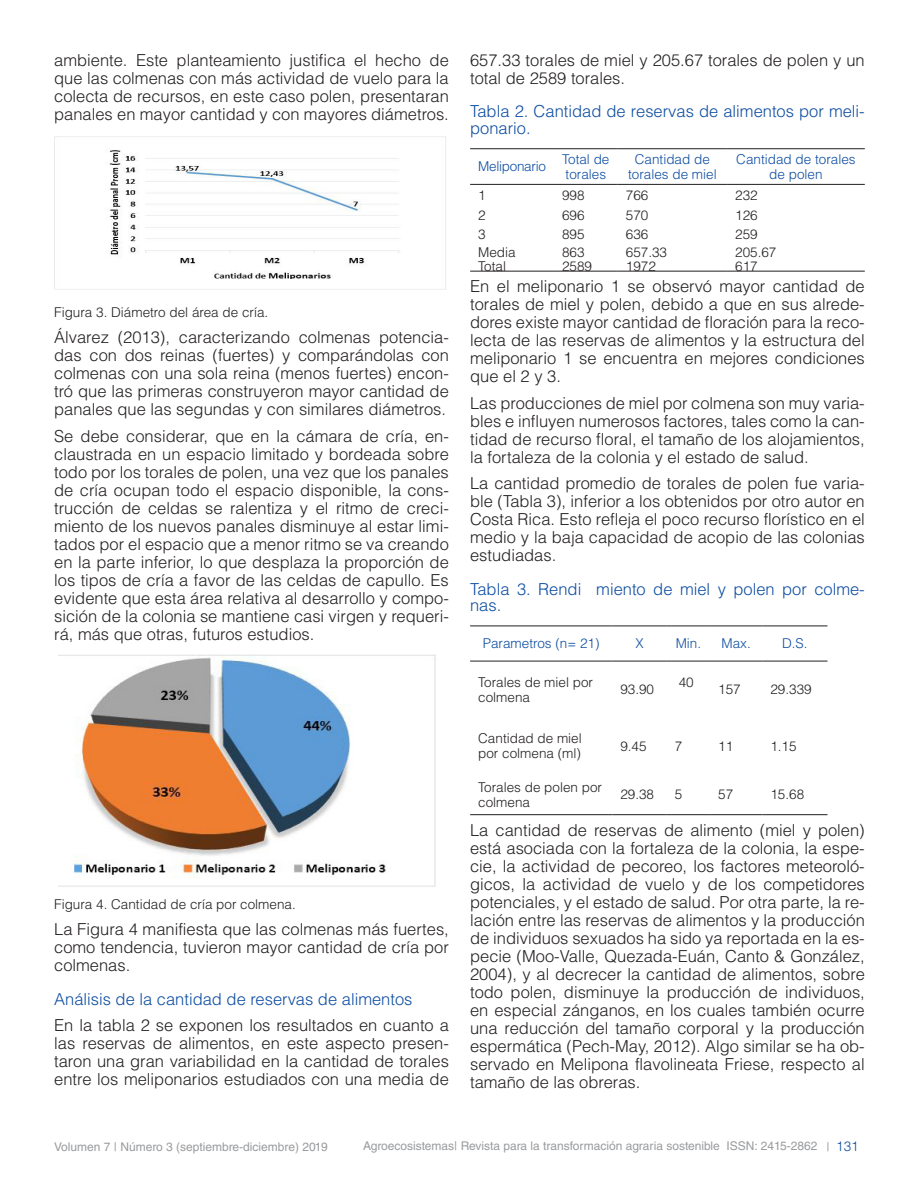
<style>
.page{position:relative;width:918px;height:1188px;background:#fff}
.page>*{position:absolute;margin:0;border:0;box-sizing:border-box;transform-origin:0 0}
.TEXTO{font:300 16.5px/18px "Helvetica LT Std";color:#231f20;text-align:justify}
.TITULOS_AZUL{font:300 16.5px/16.5px "Helvetica LT Std";color:#0d4da1}
.textos_tabla{font:300 13.5px/15px "Helvetica LT Std";color:#231f20}
.textos_tabla_-_Títul{font:300 13.5px/15px "Helvetica LT Std";color:#0d4da1;text-align:center}
.pie_de_foto{font:300 13.5px "Helvetica LT Std";color:#231f20}
.textos_tabla_-_Títul-2{font:300 13.5px "Helvetica LT Std";letter-spacing:-.02em;color:#0d4da1}
.t1{font:12px "Helvetica LT Std";color:#999b9e}
.s1{font-weight:300;font-size:13.5px;color:#0d4da1}
</style>
<div class="page">
<img style="left:54px;top:137px;width:392px;height:152px">
<img style="left:59px;top:654px;width:377px;height:233px">
<hr style="left:470px;top:271px;width:84px;height:1px;background:#231f20">
<hr style="left:554px;top:271px;width:64px;height:1px;background:#231f20">
<hr style="left:618px;top:271px;width:109px;height:1px;background:#231f20">
<hr style="left:727px;top:271px;width:138px;height:1px;background:#231f20">
<hr style="left:470px;top:148px;width:84px;height:1px;background:#231f20">
<hr style="left:554px;top:148px;width:64px;height:1px;background:#231f20">
<hr style="left:618px;top:148px;width:109px;height:1px;background:#231f20">
<hr style="left:727px;top:148px;width:138px;height:1px;background:#231f20">
<hr style="left:470px;top:184px;width:84px;height:1px;background:#231f20">
<hr style="left:554px;top:184px;width:64px;height:1px;background:#231f20">
<hr style="left:618px;top:184px;width:109px;height:1px;background:#231f20">
<hr style="left:727px;top:184px;width:138px;height:1px;background:#231f20">
<hr style="left:470px;top:814px;width:142px;height:1px;background:#231f20">
<hr style="left:612px;top:814px;width:55px;height:1px;background:#231f20">
<hr style="left:667px;top:814px;width:43px;height:1px;background:#231f20">
<hr style="left:710px;top:814px;width:52px;height:1px;background:#231f20">
<hr style="left:762px;top:814px;width:66px;height:1px;background:#231f20">
<hr style="left:470px;top:626px;width:142px;height:1px;background:#231f20">
<hr style="left:612px;top:626px;width:55px;height:1px;background:#231f20">
<hr style="left:667px;top:626px;width:43px;height:1px;background:#231f20">
<hr style="left:710px;top:626px;width:52px;height:1px;background:#231f20">
<hr style="left:762px;top:626px;width:66px;height:1px;background:#231f20">
<hr style="left:470px;top:661px;width:142px;height:1px;background:#231f20">
<hr style="left:612px;top:661px;width:55px;height:1px;background:#231f20">
<hr style="left:667px;top:661px;width:43px;height:1px;background:#231f20">
<hr style="left:710px;top:661px;width:52px;height:1px;background:#231f20">
<hr style="left:762px;top:661px;width:66px;height:1px;background:#231f20">
<p class="TEXTO" style="left:54px;top:51px;width:396px">ambiente. Este planteamiento justifica el hecho de que las colmenas con más actividad de vuelo para la colecta de recursos, en este caso polen, presentaran panales en mayor cantidad y con mayores diámetros.</p>
<p class="pie_de_foto" style="left:54px;top:304px;width:216px">Figura 3. Diámetro del área de cría.</p>
<p class="TEXTO" style="left:54px;top:328px;width:396px">Álvarez (2013), caracterizando colmenas potencia&shy;das con dos reinas (fuertes) y comparándolas con colmenas con una sola reina (menos fuertes) encon&shy;tró que las primeras construyeron mayor cantidad de panales que las segundas y con similares diámetros.</p>
<p class="TEXTO" style="left:54px;top:427px;width:396px">Se debe considerar, que en la cámara de cría, en&shy;claustrada en un espacio limitado y bordeada sobre todo por los torales de polen, una vez que los panales de cría ocupan todo el espacio disponible, la cons&shy;trucción de celdas se ralentiza y el ritmo de creci&shy;miento de los nuevos panales disminuye al estar limi&shy;tados por el espacio que a menor ritmo se va creando en la parte inferior, lo que desplaza la proporción de los tipos de cría a favor de las celdas de capullo. Es evidente que esta área relativa al desarrollo y compo&shy;sición de la colonia se mantiene casi virgen y requeri&shy;rá, más que otras, futuros estudios.</p>
<p class="pie_de_foto" style="left:54px;top:896px;width:243px">Figura 4. Cantidad de cría por colmena.</p>
<p class="TEXTO" style="left:54px;top:920px;width:396px">La Figura 4 manifiesta que las colmenas más fuertes, como tendencia, tuvieron mayor cantidad de cría por colmenas.</p>
<p class="TITULOS_AZUL" style="left:54px;top:991px;width:360px">Análisis de la cantidad de reservas de alimentos</p>
<p class="TEXTO" style="left:54px;top:1016px;width:396px">En la tabla 2 se exponen los resultados en cuanto a las reservas de alimentos, en este aspecto presen&shy;taron una gran variabilidad en la cantidad de torales entre los meliponarios estudiados con una media de</p>
<p class="TEXTO" style="left:470px;top:51px;width:396px">657.33 torales de miel y 205.67 torales de polen y un total de 2589 torales.</p>
<p class="TITULOS_AZUL" style="left:470px;top:103px;width:396px">Tabla 2. Cantidad de reservas de alimentos por meli&shy;ponario.</p>
<p class="textos_tabla_-_Títul-2" style="left:478px;top:158px;width:69px">Meliponario</p>
<p class="textos_tabla_-_Títul" style="left:562px;top:151px;width:49px;text-align:left">Total de torales</p>
<p class="textos_tabla_-_Títul" style="left:628px;top:151px;width:90px">Cantidad de torales de miel</p>
<p class="textos_tabla_-_Títul" style="left:736px;top:151px;width:121px">Cantidad de torales de polen</p>
<p class="textos_tabla" style="left:478px;top:188px;width:9px">1</p>
<p class="textos_tabla" style="left:562px;top:188px;width:24px">998</p>
<p class="textos_tabla" style="left:626px;top:188px;width:24px">766</p>
<p class="textos_tabla" style="left:735px;top:188px;width:24px">232</p>
<p class="textos_tabla" style="left:478px;top:207px;width:9px">2</p>
<p class="textos_tabla" style="left:562px;top:207px;width:24px">696</p>
<p class="textos_tabla" style="left:626px;top:207px;width:24px">570</p>
<p class="textos_tabla" style="left:735px;top:207px;width:24px">126</p>
<p class="textos_tabla" style="left:478px;top:226px;width:9px">3</p>
<p class="textos_tabla" style="left:562px;top:226px;width:24px">895</p>
<p class="textos_tabla" style="left:626px;top:226px;width:24px">636</p>
<p class="textos_tabla" style="left:735px;top:226px;width:24px">259</p>
<p class="textos_tabla" style="left:478px;top:245px;width:39px">Media</p>
<p class="textos_tabla" style="left:562px;top:245px;width:24px">863</p>
<p class="textos_tabla" style="left:626px;top:245px;width:43px">657.33</p>
<p class="textos_tabla" style="left:735px;top:245px;width:43px">205.67</p>
<p class="textos_tabla" style="left:478px;top:258px;width:29px">Total</p>
<p class="textos_tabla" style="left:562px;top:258px;width:32px">2589</p>
<p class="textos_tabla" style="left:626px;top:258px;width:32px">1972</p>
<p class="textos_tabla" style="left:735px;top:258px;width:24px">617</p>
<p class="TEXTO" style="left:470px;top:277px;width:396px">En el meliponario 1 se observó mayor cantidad de torales de miel y polen, debido a que en sus alrede&shy;dores existe mayor cantidad de floración para la reco&shy;lecta de las reservas de alimentos y la estructura del meliponario 1 se encuentra en mejores condiciones que el 2 y 3.</p>
<p class="TEXTO" style="left:470px;top:394px;width:396px">Las producciones de miel por colmena son muy varia&shy;bles e influyen numerosos factores, tales como la can&shy;tidad de recurso floral, el tamaño de los alojamientos, la fortaleza de la colonia y el estado de salud.</p>
<p class="TEXTO" style="left:470px;top:474px;width:396px">La cantidad promedio de torales de polen fue varia&shy;ble (Tabla 3), inferior a los obtenidos por otro autor en Costa Rica. Esto refleja el poco recurso florístico en el medio y la baja capacidad de acopio de las colonias estudiadas.</p>
<p class="TITULOS_AZUL" style="left:470px;top:580px;width:396px">Tabla 3. Rendi miento de miel y polen por colme&shy;nas.</p>
<p class="textos_tabla_-_Títul" style="left:483px;top:636px;width:118px">Parametros (n= 21)</p>
<p class="textos_tabla_-_Títul" style="left:635px;top:636px;width:10px">X</p>
<p class="textos_tabla_-_Títul" style="left:676px;top:636px;width:27px">Min.</p>
<p class="textos_tabla_-_Títul" style="left:722px;top:636px;width:31px">Max.</p>
<p class="textos_tabla_-_Títul" style="left:782px;top:636px;width:27px">D.S.</p>
<p class="textos_tabla" style="left:478px;top:675px;width:116px">Torales de miel por colmena</p>
<p class="textos_tabla" style="left:620px;top:682px;width:35px">93.90</p>
<p class="textos_tabla" style="left:679px;top:675px;width:17px">40</p>
<p class="textos_tabla" style="left:718px;top:682px;width:24px">157</p>
<p class="textos_tabla" style="left:770px;top:682px;width:43px">29.339</p>
<p class="textos_tabla" style="left:478px;top:731px;width:105px">Cantidad de miel por colmena (ml)</p>
<p class="textos_tabla" style="left:620px;top:738px;width:28px">9.45</p>
<p class="textos_tabla" style="left:675px;top:738px;width:9px">7</p>
<p class="textos_tabla" style="left:718px;top:738px;width:17px">11</p>
<p class="textos_tabla" style="left:770px;top:738px;width:28px">1.15</p>
<p class="textos_tabla" style="left:478px;top:779px;width:125px">Torales de polen por colmena</p>
<p class="textos_tabla" style="left:620px;top:787px;width:35px">29.38</p>
<p class="textos_tabla" style="left:675px;top:787px;width:9px">5</p>
<p class="textos_tabla" style="left:718px;top:787px;width:17px">57</p>
<p class="textos_tabla" style="left:770px;top:787px;width:35px">15.68</p>
<p class="TEXTO" style="left:470px;top:821px;width:396px">La cantidad de reservas de alimento (miel y polen) está asociada con la fortaleza de la colonia, la espe&shy;cie, la actividad de pecoreo, los factores meteoroló&shy;gicos, la actividad de vuelo y de los competidores potenciales, y el estado de salud. Por otra parte, la re&shy;lación entre las reservas de alimentos y la producción de individuos sexuados ha sido ya reportada en la es&shy;pecie (Moo-Valle, Quezada-Euán, Canto &amp; González, 2004), y al decrecer la cantidad de alimentos, sobre todo polen, disminuye la producción de individuos, en especial zánganos, en los cuales también ocurre una reducción del tamaño corporal y la producción espermática (Pech-May, 2012). Algo similar se ha ob&shy;servado en Melipona flavolineata Friese, respecto al tamaño de las obreras.</p>
<p class="t1" style="left:54px;top:1139px;width:275px">Volumen 7 | Número 3 (septiembre-diciembre) 2019</p>
<p class="t1" style="left:363px;top:1139px;width:497px">Agroecosistemas| Revista para la transformación agraria sostenible ISSN: 2415-2862 | <span class="s1">131</span></p>
</div>
